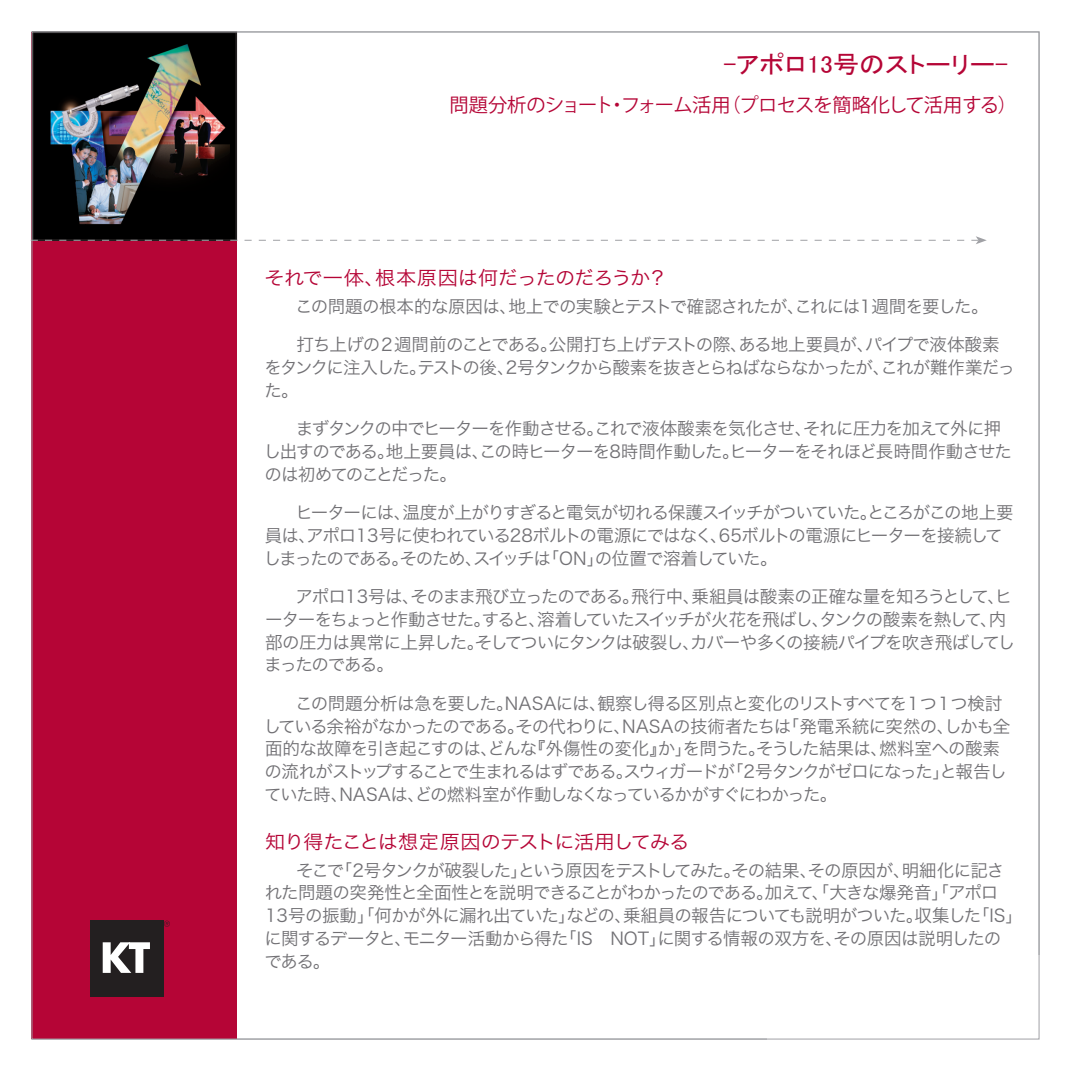
<style>
.page{position:relative;width:1071px;height:1071px;background:#fff}
.page>*{position:absolute;margin:0;border:0;box-sizing:border-box;transform-origin:0 0}
._2-title-title{font:24.5px "MS P Gothic";letter-spacing:.01em;color:#b50536;scale:1.05 1}
._1-subhead{font:19.25px "Hira Kaku Pro W3";letter-spacing:-.04em;color:#b50536;scale:1.05 1}
._2-title-sub{font:19.25px "Koz Go Pro";letter-spacing:-.03em;color:#b50536}
._1-body_text{font:17.5px/22.8px "Hira Kaku Pro W3";letter-spacing:-.06em;color:#717074}
._1-body_text-2{font:17.5px "Hira Kaku Pro W3";letter-spacing:-.04em;color:#717074}
</style>
<div class="page">
<div style="left:32px;top:32px;width:205px;height:1007px;background:#b50536"></div>
<div style="left:35px;top:35px;width:199px;height:201px;background:#000"></div>
<div style="left:32px;top:32px;width:205px;height:209px;border:2px solid #231f20"></div>
<img style="left:41px;top:40px;width:188px;height:196px">
<div style="left:90px;top:920px;width:73px;height:76px;background:#231f20"></div>
<svg style="left:103px;top:942px;width:47px;height:31px"></svg>
<svg style="left:164px;top:921px;width:6px;height:6px"></svg>
<svg style="left:31px;top:236px;width:956px;height:8px"></svg>
<p class="_2-title-title" style="left:723px;top:52px;width:273px">-アポロ13号のストーリー-</p>
<p class="_2-title-sub" style="left:450px;top:93px;width:569px">問題分析のショート・フォーム活用（プロセスを簡略化して活用する）</p>
<p class="_1-subhead" style="left:265px;top:260px;width:386px">それで一体、根本原因は何だったのだろうか？</p>
<p class="_1-body_text-2" style="left:295px;top:290px;width:695px">この問題の根本的な原因は、地上での実験とテストで確認されたが、これには1週間を要した。</p>
<p class="_1-body_text" style="left:264px;top:332px;width:752px;text-indent:32px">打ち上げの２週間前のことである。公開打ち上げテストの際、ある地上要員が、パイプで液体酸素をタンクに注入した。テストの後、2号タンクから酸素を抜きとらねばならなかったが、これが難作業だった。</p>
<p class="_1-body_text" style="left:264px;top:416px;width:750px;text-indent:32px">まずタンクの中でヒーターを作動させる。これで液体酸素を気化させ、それに圧力を加えて外に押し出すのである。地上要員は、この時ヒーターを8時間作動した。ヒーターをそれほど長時間作動させたのは初めてのことだった。</p>
<p class="_1-body_text" style="left:264px;top:500px;width:751px;text-indent:32px">ヒーターには、温度が上がりすぎると電気が切れる保護スイッチがついていた。ところがこの地上要員は、アポロ13号に使われている28ボルトの電源にではなく、65ボルトの電源にヒーターを接続してしまったのである。そのため、スイッチは「ON」の位置で溶着していた。</p>
<p class="_1-body_text" style="left:264px;top:584px;width:752px;text-indent:31px">アポロ13号は、そのまま飛び立ったのである。飛行中、乗組員は酸素の正確な量を知ろうとして、ヒーターをちょっと作動させた。すると、溶着していたスイッチが火花を飛ばし、タンクの酸素を熱して、内部の圧力は異常に上昇した。そしてついにタンクは破裂し、カバーや多くの接続パイプを吹き飛ばしてしまったのである。</p>
<p class="_1-body_text" style="left:264px;top:691px;width:748px;text-indent:31px">この問題分析は急を要した。NASAには、観察し得る区別点と変化のリストすべてを１つ１つ検討している余裕がなかったのである。その代わりに、NASAの技術者たちは「発電系統に突然の、しかも全面的な故障を引き起こすのは、どんな『外傷性の変化』か」を問うた。そうした結果は、燃料室への酸素の流れがストップすることで生まれるはずである。スウィガードが「2号タンクがゼロになった」と報告していた時、NASAは、どの燃料室が作動しなくなっているかがすぐにわかった。</p>
<p class="_1-subhead" style="left:265px;top:825px;width:405px">知り得たことは想定原因のテストに活用してみる</p>
<p class="_1-body_text" style="left:264px;top:858px;width:760px;text-indent:32px">そこで「2号タンクが破裂した」という原因をテストしてみた。その結果、その原因が、明細化に記された問題の突発性と全面性とを説明できることがわかったのである。加えて、「大きな爆発音」「アポロ13号の振動」「何かが外に漏れ出ていた」などの、乗組員の報告についても説明がついた。収集した「IS」に関するデータと、モニター活動から得た「IS　NOT」に関する情報の双方を、その原因は説明したの<br>である。</p>
</div>
